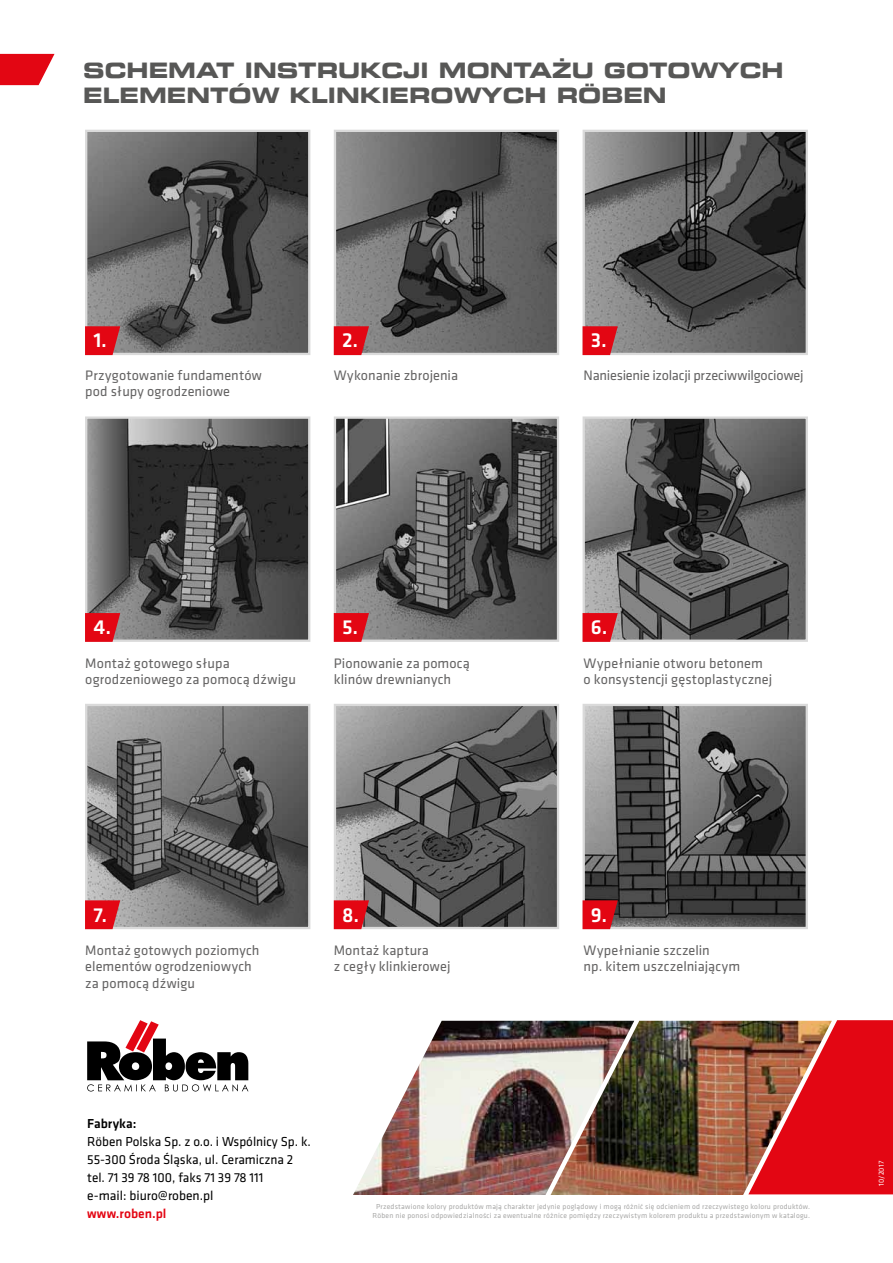
<style>
.page{position:relative;width:893px;height:1263px;background:#fff}
.page>*{position:absolute;margin:0;border:0;box-sizing:border-box;transform-origin:0 0}
.t1{font:700 21px/25.2px "Square 721 Ex EU";color:#575756}
.t2{font:500 21px "Klavika Basic";color:#fff}
.t3{font:14.25px/16.5px "Klavika Basic";letter-spacing:.005em;color:#646363}
.t4{font:14.25px "Klavika Basic";letter-spacing:-.015em;color:#646363}
.t5{font:13.5px/18px "Klavika Basic";color:#000}
.t6{font:500 13.5px "Klavika Basic";color:#e30613}
.t7{font:500 13.5px "Klavika Basic";color:#000}
.t8{font:7.5px/9px "Klavika Basic";letter-spacing:.03em;color:#a8a8a7;text-align:center}
.t9{font:7.5px "Klavika Basic";letter-spacing:.03em;color:#fff}
</style>
<div class="page">
<svg style="left:0;top:54px;width:55px;height:31px"></svg>
<div style="left:748px;top:1020px;width:145px;height:174px;background:#e30613"></div>
<img style="left:634px;top:1021px;width:198px;height:174px">
<img style="left:353px;top:1021px;width:281px;height:174px">
<svg style="left:87px;top:1020px;width:161px;height:71px"></svg>
<img style="left:88px;top:133px;width:219px;height:219px">
<div style="left:85px;top:130px;width:225px;height:225px;border:2px solid #dadada"></div>
<img style="left:586px;top:133px;width:219px;height:219px">
<div style="left:583px;top:130px;width:225px;height:225px;border:2px solid #dadada"></div>
<img style="left:337px;top:133px;width:219px;height:219px">
<div style="left:334px;top:130px;width:225px;height:225px;border:2px solid #dadada"></div>
<img style="left:88px;top:419px;width:219px;height:220px">
<div style="left:85px;top:416px;width:225px;height:226px;border:2px solid #dadada"></div>
<img style="left:337px;top:419px;width:219px;height:220px">
<div style="left:334px;top:416px;width:225px;height:226px;border:2px solid #dadada"></div>
<img style="left:586px;top:419px;width:219px;height:220px">
<div style="left:583px;top:416px;width:225px;height:226px;border:2px solid #dadada"></div>
<img style="left:88px;top:707px;width:219px;height:219px">
<div style="left:85px;top:704px;width:225px;height:225px;border:2px solid #dadada"></div>
<img style="left:337px;top:707px;width:219px;height:219px">
<div style="left:334px;top:704px;width:225px;height:225px;border:2px solid #dadada"></div>
<img style="left:586px;top:707px;width:219px;height:219px">
<div style="left:583px;top:704px;width:225px;height:225px;border:2px solid #dadada"></div>
<svg style="left:85px;top:326px;width:35px;height:29px"></svg>
<svg style="left:85px;top:613px;width:35px;height:29px"></svg>
<svg style="left:85px;top:900px;width:35px;height:29px"></svg>
<svg style="left:333px;top:326px;width:36px;height:29px"></svg>
<svg style="left:333px;top:613px;width:36px;height:29px"></svg>
<svg style="left:333px;top:900px;width:36px;height:29px"></svg>
<svg style="left:582px;top:326px;width:36px;height:29px"></svg>
<svg style="left:582px;top:613px;width:36px;height:29px"></svg>
<svg style="left:582px;top:900px;width:36px;height:29px"></svg>
<h1 class="t1" style="left:83px;top:60px;width:702px">SCHEMAT INSTRUKCJI MONTAŻU GOTOWYCH<br>ELEMENT</h1>
<h1 class="t1" style="left:229px;top:85px;width:227px">ÓW KLINKIEROWY</h1>
<h1 class="t1" style="left:502px;top:85px;width:143px">CH RÖBEN</h1>
<h1 class="t2" style="left:93px;top:326px;width:15px">1.</h1>
<h1 class="t2" style="left:342px;top:326px;width:18px">2.</h1>
<h1 class="t2" style="left:591px;top:326px;width:17px">3.</h1>
<p class="t3" style="left:85px;top:366px;width:178px">Przygotowanie fundamentów pod słupy ogrodzeniowe</p>
<p class="t3" style="left:334px;top:366px;width:126px">Wykonanie zbrojenia</p>
<p class="t4" style="left:584px;top:366px;width:221px">Naniesienie izolacji przeciwwilgociowej</p>
<h1 class="t2" style="left:93px;top:613px;width:19px">4.</h1>
<h1 class="t2" style="left:342px;top:613px;width:18px">5.</h1>
<h1 class="t2" style="left:591px;top:613px;width:18px">6.</h1>
<p class="t3" style="left:85px;top:654px;width:212px">Montaż gotowego słupa ogrodzeniowego za pomocą dźwigu</p>
<p class="t3" style="left:334px;top:654px;width:138px">Pionowanie za pomocą klinów drewnianych</p>
<p class="t3" style="left:584px;top:654px;width:190px">Wypełnianie otworu betonem o konsystencji gęstoplastycznej</p>
<h1 class="t2" style="left:93px;top:900px;width:15px">7.</h1>
<h1 class="t2" style="left:342px;top:900px;width:19px">8.</h1>
<h1 class="t2" style="left:591px;top:900px;width:18px">9.</h1>
<p class="t3" style="left:85px;top:941px;width:176px">Montaż gotowych poziomych elementów ogrodzeniowych za pomocą dźwigu</p>
<p class="t3" style="left:334px;top:941px;width:118px">Montaż kaptura<br>z cegły klinkierowej</p>
<p class="t3" style="left:584px;top:941px;width:158px">Wypełnianie szczelin<br>np. kitem uszczelniającym</p>
<p class="t7" style="left:87px;top:1114px;width:51px">Fabryka:</p>
<p class="t5" style="left:87px;top:1132px;width:225px">Röben Polska Sp. z o.o. i Wspólnicy Sp. k.<br>55-300 Środa Śląska, ul. Ceramiczna 2 tel. 71 39 78 100, faks 71 39 78 111<br>e-mail: biuro@roben.pl</p>
<p class="t6" style="left:87px;top:1204px;width:81px">www.roben.pl</p>
<p class="t8" style="left:373px;top:1202px;width:439px">Przedstawione kolory produktów mają charakter jedynie poglądowy i mogą różnić się odcieniem od rzeczywistego koloru produktów.<br>Röben nie ponosi odpowiedzialności za ewentualne różnice pomiędzy rzeczywistym kolorem produktu a przedstawionym w katalogu.</p>
<p class="t9" style="left:876px;top:1186px;width:27px;rotate:-90deg">10/2017</p>
</div>
